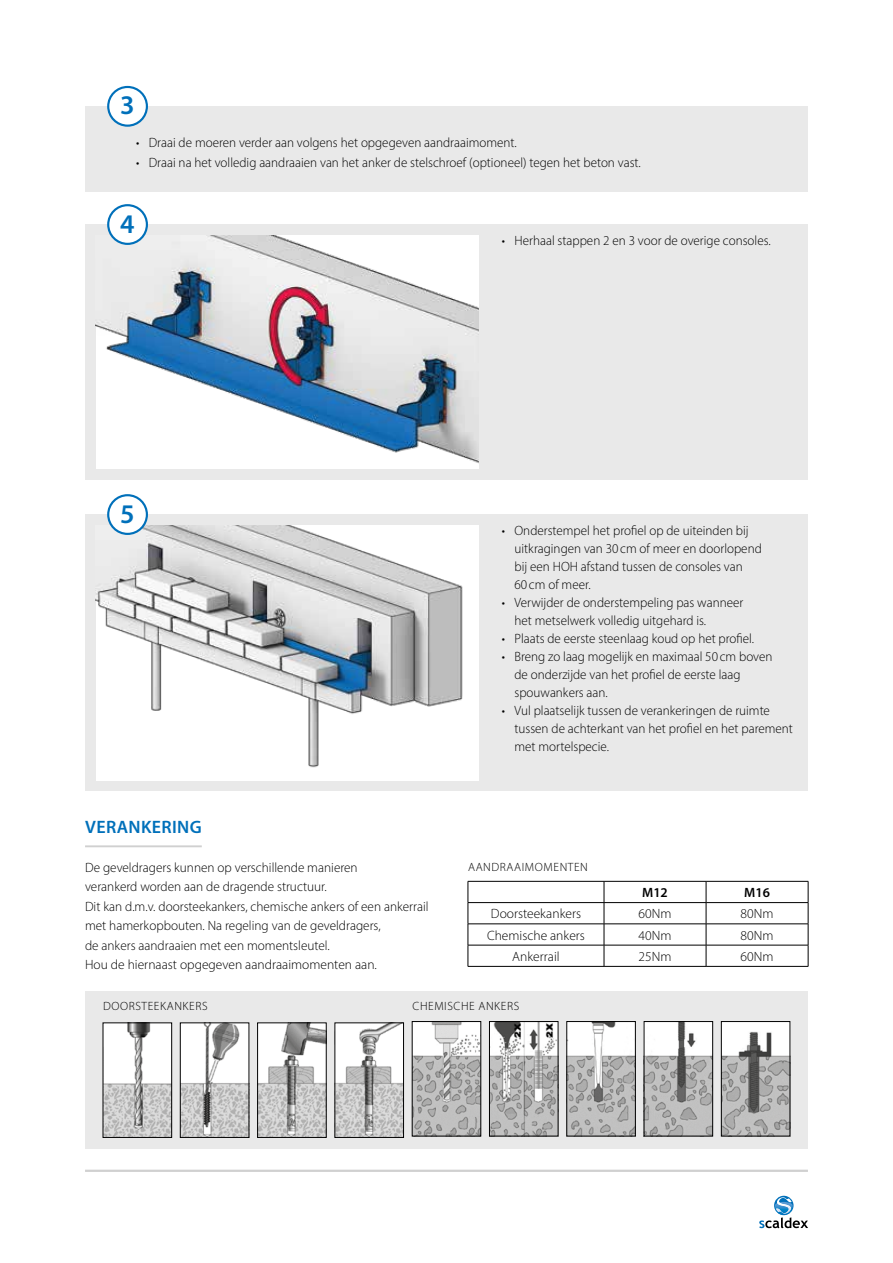
<style>
.page{position:relative;width:893px;height:1263px;background:#fff}
.page>*{position:absolute;margin:0;border:0;box-sizing:border-box;transform-origin:0 0}
.t1{font:600 27px "Myriad Pro";color:#0070ba}
.t2{font:600 18px "Myriad Pro";letter-spacing:.02em;color:#0070ba}
.t3{font:300 13.5px/18px "Myriad Pro";color:#000}
.t4{font:600 13.5px "Myriad Pro";color:#000}
.t5{font:300 12px "Myriad Pro";letter-spacing:.05em;color:#000}
</style>
<div class="page">
<div style="left:85px;top:225px;width:723px;height:255px;background:#e9e9e9"></div>
<div style="left:85px;top:514px;width:723px;height:277px;background:#e9e9e9"></div>
<hr style="left:85px;top:1170px;width:723px;height:2px;background:#d0d0d0">
<div style="left:85px;top:106px;width:723px;height:85px;background:#e9e9e9"></div>
<div style="left:85px;top:991px;width:723px;height:157px;background:#e9e9e9"></div>
<img style="left:96px;top:235px;width:382px;height:234px">
<div style="left:96px;top:525px;width:382px;height:255px;background:#fff"></div>
<img style="left:96px;top:525px;width:367px;height:243px">
<div style="left:108px;top:87px;width:39px;height:39px;background:#fff;border-radius:50%"></div>
<div style="left:107px;top:86px;width:41px;height:41px;border:2px solid #0070ba;border-radius:50%"></div>
<div style="left:108px;top:205px;width:39px;height:39px;background:#fff;border-radius:50%"></div>
<div style="left:107px;top:204px;width:41px;height:41px;border:2px solid #0070ba;border-radius:50%"></div>
<div style="left:108px;top:495px;width:39px;height:39px;background:#fff;border-radius:50%"></div>
<div style="left:107px;top:494px;width:41px;height:41px;border:2px solid #0070ba;border-radius:50%"></div>
<img style="left:105px;top:1025px;width:65px;height:110px">
<div style="left:103px;top:1023px;width:69px;height:114px;border:1px solid #000"></div>
<img style="left:182px;top:1025px;width:65px;height:110px">
<div style="left:180px;top:1023px;width:69px;height:114px;border:1px solid #000"></div>
<img style="left:259px;top:1025px;width:65px;height:110px">
<div style="left:257px;top:1023px;width:69px;height:114px;border:1px solid #000"></div>
<img style="left:337px;top:1025px;width:65px;height:110px">
<div style="left:335px;top:1023px;width:69px;height:114px;border:1px solid #000"></div>
<img style="left:414px;top:1023px;width:65px;height:111px">
<div style="left:412px;top:1021px;width:69px;height:115px;border:1px solid #000"></div>
<img style="left:491px;top:1023px;width:65px;height:111px">
<div style="left:489px;top:1021px;width:69px;height:115px;border:1px solid #000"></div>
<img style="left:569px;top:1023px;width:64px;height:111px">
<img style="left:646px;top:1023px;width:65px;height:111px">
<div style="left:644px;top:1021px;width:69px;height:115px;border:1px solid #000"></div>
<img style="left:723px;top:1023px;width:65px;height:111px">
<div style="left:721px;top:1021px;width:69px;height:115px;border:1px solid #000"></div>
<svg style="left:759px;top:1197px;width:49px;height:31px"></svg>
<hr style="left:85px;top:845px;width:117px;height:2px;background:#d0d0d0">
<hr style="left:468px;top:881px;width:136px;height:1px;background:#000">
<hr style="left:604px;top:881px;width:102px;height:1px;background:#000">
<hr style="left:706px;top:881px;width:102px;height:1px;background:#000">
<hr style="left:468px;top:902px;width:136px;height:1px;background:#000">
<hr style="left:604px;top:902px;width:102px;height:1px;background:#000">
<hr style="left:706px;top:902px;width:102px;height:1px;background:#000">
<hr style="left:468px;top:923px;width:136px;height:1px;background:#000">
<hr style="left:604px;top:923px;width:102px;height:1px;background:#000">
<hr style="left:706px;top:923px;width:102px;height:1px;background:#000">
<hr style="left:468px;top:945px;width:136px;height:1px;background:#000">
<svg style="left:468px;top:881px;width:1px;height:85px"></svg>
<hr style="left:604px;top:945px;width:102px;height:1px;background:#000">
<svg style="left:604px;top:881px;width:1px;height:85px"></svg>
<hr style="left:706px;top:945px;width:102px;height:1px;background:#000">
<svg style="left:706px;top:881px;width:1px;height:85px"></svg>
<svg style="left:808px;top:881px;width:1px;height:85px"></svg>
<hr style="left:468px;top:966px;width:136px;height:1px;background:#000">
<hr style="left:604px;top:966px;width:102px;height:1px;background:#000">
<hr style="left:706px;top:966px;width:102px;height:1px;background:#000">
<h1 class="t1" style="left:120px;top:88px;width:16px">3</h1>
<p class="t3" style="left:136px;top:134px;width:382px">• Draai de moeren verder aan volgens het opgegeven aandraaimoment.</p>
<p class="t3" style="left:136px;top:153px;width:506px">• Draai na het volledig aandraaien van het anker de stelschroef (optioneel) tegen het beton vast.</p>
<h1 class="t1" style="left:120px;top:206px;width:16px">4</h1>
<p class="t3" style="left:502px;top:232px;width:270px">• Herhaal stappen 2 en 3 voor de overige consoles.</p>
<h1 class="t1" style="left:120px;top:496px;width:16px">5</h1>
<h2 class="t2" style="left:85px;top:815px;width:118px">VERANKERING</h2>
<p class="t3" style="left:85px;top:857px;width:345px;line-height:19.5px">De geveldragers kunnen op verschillende manieren<br>verankerd worden aan de dragende structuur.<br>Dit kan d.m.v. doorsteekankers, chemische ankers of een ankerrail met hamerkopbouten. Na regeling van de geveldragers,<br>de ankers aandraaien met een momentsleutel.<br>Hou de hiernaast opgegeven aandraaimomenten aan.</p>
<p class="t3" style="left:514px;top:522px;width:249px;text-indent:-13px">• Onderstempel het profiel op de uiteinden bij uitkragingen van 30 cm of meer en doorlopend bij een HOH afstand tussen de consoles van<br>60 cm of meer.</p>
<p class="t3" style="left:514px;top:594px;width:230px;text-indent:-13px">• Verwijder de onderstempeling pas wanneer het metselwerk volledig uitgehard is.</p>
<p class="t3" style="left:502px;top:630px;width:254px">• Plaats de eerste steenlaag koud op het profiel.</p>
<p class="t3" style="left:514px;top:648px;width:259px;text-indent:-13px">• Breng zo laag mogelijk en maximaal 50 cm boven de onderzijde van het profiel de eerste laag spouwankers aan.</p>
<p class="t3" style="left:514px;top:702px;width:280px;text-indent:-13px">• Vul plaatselijk tussen de verankeringen de ruimte tussen de achterkant van het profiel en het parement met mortelspecie.</p>
<p class="t5" style="left:468px;top:860px;width:121px">AANDRAAIMOMENTEN</p>
<p class="t4" style="left:642px;top:884px;width:27px">M12</p>
<p class="t4" style="left:744px;top:884px;width:27px">M16</p>
<p class="t3" style="left:491px;top:905px;width:92px">Doorsteekankers</p>
<p class="t3" style="left:638px;top:905px;width:35px">60Nm</p>
<p class="t3" style="left:741px;top:905px;width:35px">80Nm</p>
<p class="t3" style="left:487px;top:926px;width:99px">Chemische ankers</p>
<p class="t3" style="left:638px;top:926px;width:35px">40Nm</p>
<p class="t3" style="left:741px;top:926px;width:35px">80Nm</p>
<p class="t3" style="left:512px;top:947px;width:49px">Ankerrail</p>
<p class="t3" style="left:638px;top:947px;width:35px">25Nm</p>
<p class="t3" style="left:741px;top:947px;width:35px">60Nm</p>
<p class="t5" style="left:103px;top:999px;width:106px">DOORSTEEKANKERS</p>
<p class="t5" style="left:413px;top:999px;width:108px">CHEMISCHE ANKERS</p>
</div>
